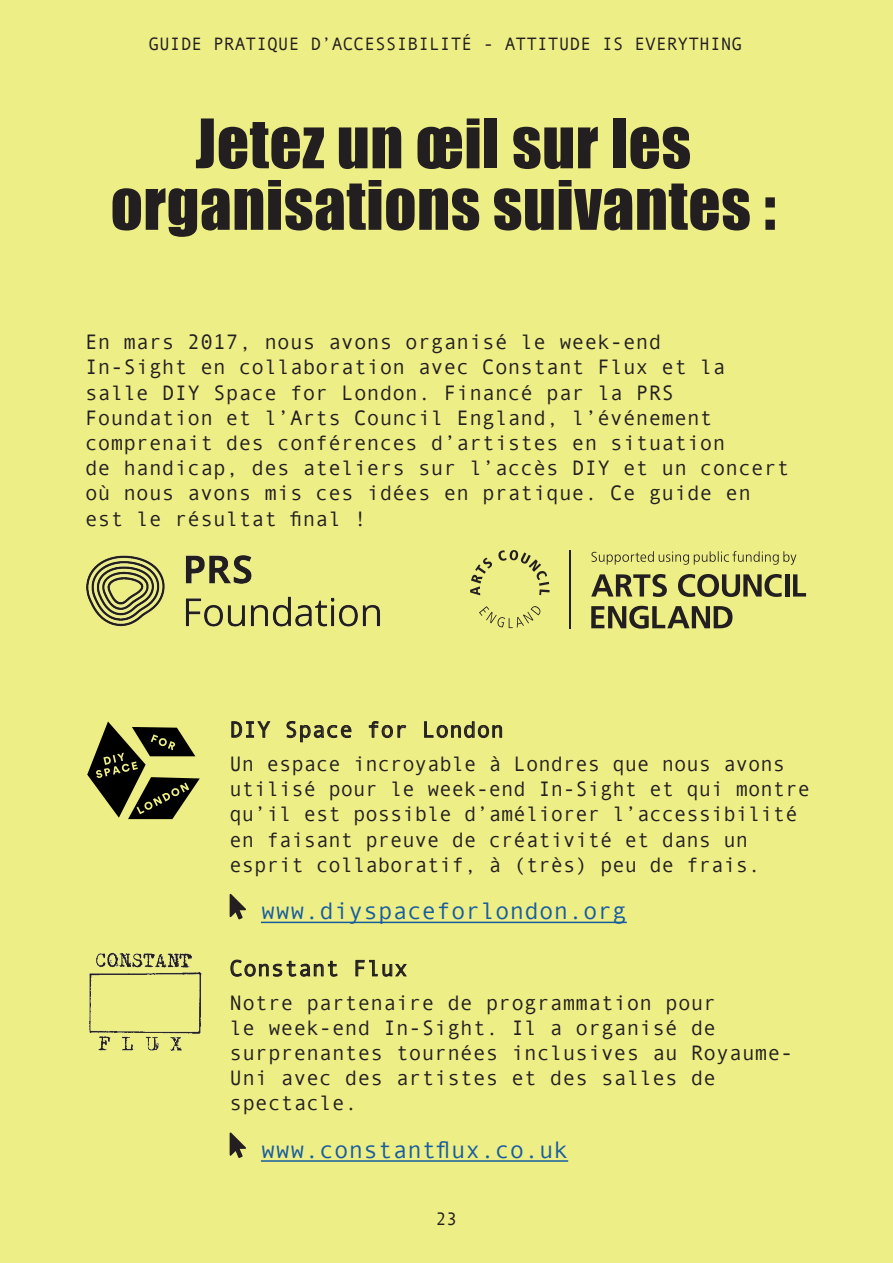
<style>
.page{position:relative;width:893px;height:1263px;background:#eeee87}
.page>*{position:absolute;margin:0;border:0;box-sizing:border-box;transform-origin:0 0}
.Round_lettering_Rusk{font:63px/61.5px "Impact";letter-spacing:.01em;color:#231f20;text-align:center}
.Urls{font:24px "Andale Mono";letter-spacing:.01em;color:#175d9e}
.Mono{font:24px "Andale Mono";letter-spacing:.01em;color:#175d9e}
.Mono-2{font:22.5px "Andale Mono";letter-spacing:.01em;color:#231f20}
.Mono-3{font:21px/25.2px "Andale Mono";letter-spacing:.01em;color:#231f20}
.t1{font:18px "Andale Mono";color:#231f20}
</style>
<div class="page">
<img style="left:86px;top:555px;width:294px;height:72px">
<svg style="left:591px;top:574px;width:76px;height:23px"></svg>
<svg style="left:678px;top:574px;width:104px;height:23px"></svg>
<hr style="left:785px;top:574px;width:4px;height:22px;background:#231f20">
<svg style="left:793px;top:574px;width:13px;height:22px"></svg>
<svg style="left:591px;top:606px;width:141px;height:23px"></svg>
<svg style="left:591px;top:551px;width:205px;height:14px"></svg>
<svg style="left:470px;top:550px;width:80px;height:45px"></svg>
<svg style="left:479px;top:606px;width:62px;height:22px"></svg>
<hr style="left:570px;top:550px;width:1px;height:78px;background:#231f20">
<hr style="left:261px;top:922px;width:366px;height:1px;background:#175d9e">
<hr style="left:261px;top:1160px;width:307px;height:2px;background:#175d9e">
<svg style="left:231px;top:721px;width:40px;height:17px"></svg>
<svg style="left:286px;top:721px;width:66px;height:21px"></svg>
<svg style="left:369px;top:721px;width:38px;height:17px"></svg>
<svg style="left:424px;top:721px;width:78px;height:17px"></svg>
<svg style="left:230px;top:894px;width:16px;height:25px"></svg>
<svg style="left:230px;top:959px;width:108px;height:18px"></svg>
<svg style="left:355px;top:960px;width:52px;height:17px"></svg>
<svg style="left:230px;top:1132px;width:16px;height:26px"></svg>
<svg style="left:87px;top:721px;width:113px;height:98px"></svg>
<img style="left:89px;top:952px;width:113px;height:99px">
<p class="t1" style="left:148px;top:32px;width:596px">GUIDE PRATIQUE D’ACCESSIBILITÉ - ATTITUDE IS EVERYTHING</p>
<p class="Round_lettering_Rusk" style="left:111px;top:111px;width:667px">Jetez un œil sur les organisations suivantes :</p>
<p class="Mono-3" style="left:85px;top:328px;width:706px">En mars 2017, nous avons organisé le week-end<br>In-Sight en collaboration avec Constant Flux et la salle DIY Space for London. Financé par la PRS Foundation et l’Arts Council England, l’événement comprenait des conférences d’artistes en situation<br>de handicap, des ateliers sur l’accès DIY et un concert où nous avons mis ces idées en pratique. Ce guide en est le résultat final !</p>
<p class="Mono-2" style="left:230px;top:715px;width:276px">DIY Space for London</p>
<p class="Mono-3" style="left:230px;top:750px;width:582px">Un espace incroyable à Londres que nous avons utilisé pour le week-end In-Sight et qui montre qu’il est possible d’améliorer l’accessibilité en faisant preuve de créativité et dans un esprit collaboratif, à (très) peu de frais.</p>
<p class="Urls" style="left:261px;top:895px;width:367px">www.diyspaceforlondon.org</p>
<p class="Mono-2" style="left:230px;top:953px;width:180px">Constant Flux</p>
<p class="Mono-3" style="left:230px;top:989px;width:565px">Notre partenaire de programmation pour<br>le week-end In-Sight. Il a organisé de surprenantes tournées inclusives au Royaume-Uni avec des artistes et des salles de spectacle.</p>
<p class="Mono" style="left:261px;top:1134px;width:309px">www.constantflux.co.uk</p>
<p class="t1" style="left:436px;top:1207px;width:23px">23</p>
</div>
